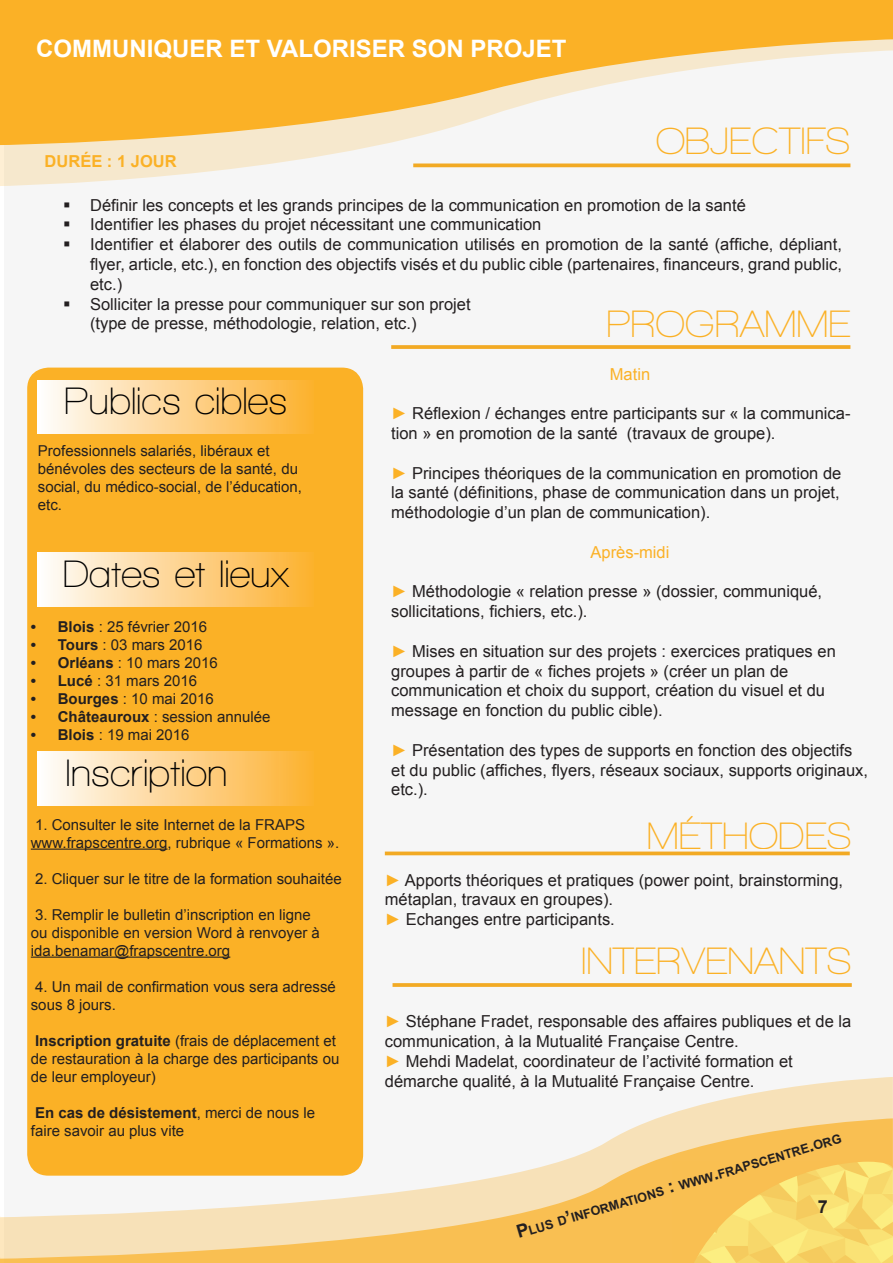
<style>
.page{position:relative;width:893px;height:1263px;background:#fff}
.page>*{position:absolute;margin:0;border:0;box-sizing:border-box;transform-origin:0 0}
.t1{font:600 39px "Walkway";color:#fbb126}
.t2{font:600 39px "Walkway";color:#000}
.t3{font:700 24px "Arial";color:#fff}
.t4{font:700 18px "Arial";color:#231f20}
.List_Paragraph{font:16.5px/19.8px "Arial";color:#231f20}
.t5{font:16.5px "Arial";color:#fbb126}
.t6{font:700 16.5px "Arial";color:#fbb126}
.t7{font:15px/18px "Arial";color:#231f20}
.t8{font:700 12.6px "Arial";color:#231f20}
.s1{color:#fbb126}
.s2{font-weight:700}
</style>
<div class="page">
<div style="left:4px;top:6px;width:889px;height:1257px;background:#f3f3f3"></div>
<svg style="left:391px;top:345px;width:459px;height:4px"></svg>
<svg style="left:393px;top:983px;width:459px;height:4px;fill:#f2b23b"></svg>
<svg style="left:385px;top:851px;width:465px;height:4px;fill:#f2aa24"></svg>
<svg style="left:363px;top:1077px;width:530px;height:41px"></svg>
<svg style="left:0;top:1118px;width:893px;height:145px"></svg>
<img style="left:694px;top:1162px;width:199px;height:101px">
<svg style="left:0;top:145px;width:851px;height:41px"></svg>
<svg style="left:0;top:0;width:893px;height:145px;fill:#fbb126"></svg>
<div style="left:27px;top:368px;width:336px;height:808px;background:#fbb126;border-radius:21px"></div>
<hr style="left:31px;top:848px;width:137px;height:2px;background:#231f20">
<hr style="left:31px;top:956px;width:199px;height:2px;background:#231f20">
<div style="left:38px;top:380px;width:276px;height:54px;background:linear-gradient(to right,#fffcfb,#fdb130)"></div>
<div style="left:38px;top:552px;width:276px;height:54px;background:linear-gradient(to right,#fffcfb,#fdb130)"></div>
<div style="left:38px;top:752px;width:276px;height:53px;background:linear-gradient(to right,#fffcfb,#fdb130)"></div>
<svg style="left:516px;top:1223px;width:13px;height:15px"></svg>
<svg style="left:565px;top:1210px;width:4px;height:6px"></svg>
<svg style="left:669px;top:1183px;width:5px;height:10px"></svg>
<p class="t3" style="left:36px;top:32px;width:532px">COMMUNIQUER ET VALORISER SON PROJET</p>
<p class="t6" style="left:45px;top:150px;width:134px">DURÉE : 1 JOUR</p>
<p class="t1" style="left:656px;top:120px;width:196px">OBJECTIFS</p>
<p class="List_Paragraph" style="left:63px;top:195px;width:684px">▪ Définir les concepts et les grands principes de la communication en promotion de la santé</p>
<p class="List_Paragraph" style="left:63px;top:215px;width:480px">▪ Identifier les phases du projet nécessitant une communication</p>
<p class="List_Paragraph" style="left:90px;top:235px;width:753px;text-align:justify;text-indent:-27px">▪ Identifier et élaborer des outils de communication utilisés en promotion de la santé (affiche, dépliant, flyer, article, etc.), en fonction des objectifs visés et du public cible (partenaires, financeurs, grand public, etc.)</p>
<p class="List_Paragraph" style="left:63px;top:294px;width:409px">▪ Solliciter la presse pour communiquer sur son projet</p>
<p class="List_Paragraph" style="left:90px;top:314px;width:328px">(type de presse, méthodologie, relation, etc.)</p>
<p class="t1" style="left:606px;top:303px;width:246px">PROGRAMME</p>
<p class="t5" style="left:610px;top:363px;width:42px">Matin</p>
<p class="List_Paragraph" style="left:391px;top:404px;width:461px"><span class="s1">►</span> Réflexion / échanges entre participants sur « la communica&shy;tion » en promotion de la santé (travaux de groupe).</p>
<p class="List_Paragraph" style="left:391px;top:463px;width:452px;text-align:justify"><span class="s1">►</span> Principes théoriques de la communication en promotion de la santé (définitions, phase de communication dans un projet, méthodologie d’un plan de communication).</p>
<p class="t5" style="left:591px;top:541px;width:80px">Après-midi</p>
<p class="List_Paragraph" style="left:391px;top:582px;width:432px"><span class="s1">►</span> Méthodologie « relation presse » (dossier, communiqué, sollicitations, fichiers, etc.).</p>
<p class="List_Paragraph" style="left:391px;top:641px;width:446px"><span class="s1">►</span> Mises en situation sur des projets : exercices pratiques en groupes à partir de « fiches projets » (créer un plan de</p>
<p class="List_Paragraph" style="left:391px;top:681px;width:435px">communication et choix du support, création du visuel et du</p>
<p class="List_Paragraph" style="left:391px;top:701px;width:273px">message en fonction du public cible).</p>
<p class="List_Paragraph" style="left:391px;top:740px;width:478px"><span class="s1">►</span> Présentation des types de supports en fonction des objectifs et du public (affiches, flyers, réseaux sociaux, supports originaux, etc.).</p>
<p class="t1" style="left:647px;top:814px;width:206px">MÉTHODES</p>
<p class="List_Paragraph" style="left:385px;top:870px;width:460px"><span class="s1">►</span> Apports théoriques et pratiques (power point, brainstorming, métaplan, travaux en groupes).</p>
<p class="List_Paragraph" style="left:385px;top:910px;width:232px"><span class="s1">►</span> Echanges entre participants.</p>
<p class="t1" style="left:581px;top:940px;width:272px">INTERVENANTS</p>
<p class="t2" style="left:64px;top:380px;width:225px">Publics cibles</p>
<p class="t7" style="left:38px;top:442px;width:266px">Professionnels salariés, libéraux et bénévoles des secteurs de la santé, du social, du médico-social, de l’éducation, etc.</p>
<p class="t2" style="left:63px;top:552px;width:228px">Dates et lieux</p>
<p class="t7" style="left:31px;top:617px;width:178px"><span class="s2">• Blois</span> : 25 février 2016</p>
<p class="t7" style="left:31px;top:635px;width:173px"><span class="s2">• Tours</span> : 03 mars 2016</p>
<p class="t7" style="left:31px;top:653px;width:189px"><span class="s2">• Orléans</span> : 10 mars 2016</p>
<p class="t7" style="left:31px;top:671px;width:168px"><span class="s2">• Lucé</span> : 31 mars 2016</p>
<p class="t7" style="left:31px;top:689px;width:184px"><span class="s2">• Bourges</span> : 10 mai 2016</p>
<p class="t7" style="left:31px;top:707px;width:241px"><span class="s2">• Châteauroux</span> : session annulée</p>
<p class="t7" style="left:31px;top:725px;width:160px"><span class="s2">• Blois</span> : 19 mai 2016</p>
<p class="t2" style="left:65px;top:752px;width:164px">Inscription</p>
<p class="t7" style="left:31px;top:815px;width:310px">1. Consulter le site Internet de la FRAPS www.frapscentre.org, rubrique « Formations ».</p>
<p class="t7" style="left:35px;top:869px;width:308px">2. Cliquer sur le titre de la formation souhaitée</p>
<p class="t7" style="left:31px;top:905px;width:291px">3. Remplir le bulletin d’inscription en ligne ou disponible en version Word à renvoyer à ida.benamar@frapscentre.org</p>
<p class="t7" style="left:31px;top:977px;width:307px">4. Un mail de confirmation vous sera adressé sous 8 jours.</p>
<p class="t7" style="left:31px;top:1031px;width:310px"><span class="s2">Inscription gratuite</span> (frais de déplacement et de restauration à la charge des participants ou de leur employeur)</p>
<p class="t7" style="left:31px;top:1103px;width:286px"><span class="s2">En cas de désistement</span>, merci de nous le faire savoir au plus vite</p>
<p class="List_Paragraph" style="left:385px;top:1012px;width:468px"><span class="s1">►</span> Stéphane Fradet, responsable des affaires publiques et de la communication, à la Mutualité Française Centre.</p>
<p class="List_Paragraph" style="left:385px;top:1051px;width:409px"><span class="s1">►</span> Mehdi Madelat, coordinateur de l’activité formation et démarche qualité, à la Mutualité Française Centre.</p>
<p class="t8" style="left:677px;top:1177px;width:170px;rotate:-16deg">www frap scentre org</p>
<p class="t8" style="left:527px;top:1222px;width:142px;rotate:-16deg">lus d informations</p>
<p class="t4" style="left:818px;top:1195px;width:12px">7</p>
</div>
